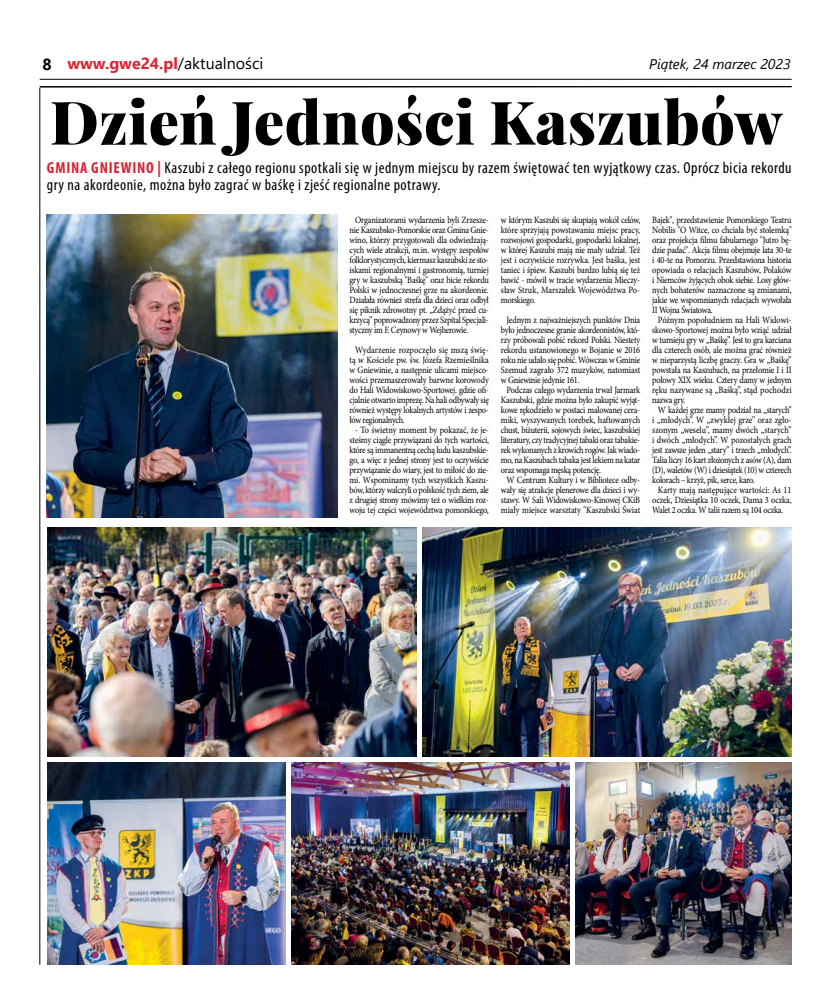
<style>
.page{position:relative;width:820px;height:993px;background:#fff}
.page>*{position:absolute;margin:0;border:0;box-sizing:border-box;transform-origin:0 0}
.t1{font:900 60px "Playfair Display";letter-spacing:.01em;color:#000}
.t2{font:condensed 16px/17px "Myriad Pro";letter-spacing:.03em;color:#000}
.t3{font:700 16px "Segoe UI";color:#da2333}
.t4{font:italic 14px "Segoe UI";color:#000}
.t5{font:9.6px/10px "Minion Pro";letter-spacing:-.025em;color:#000;text-align:justify;scale:.87 1}
.t6{font:9.6px "Minion Pro";color:#000;scale:.87 1}
.t7{font:9.6px "Minion Pro";letter-spacing:-.005em;color:#000;scale:.87 1}
.s1{color:#000}
.s2{font-weight:400;color:#000}
.s3{font-weight:700;color:#da2333}
</style>
<div class="page">
<hr style="left:40px;top:79px;width:751px;height:1px;background:#000">
<hr style="left:40px;top:86px;width:751px;height:1px;background:#000">
<hr style="left:40px;top:88px;width:1px;height:876px;background:#000">
<img style="left:47px;top:214px;width:290px;height:303px">
<img style="left:422px;top:527px;width:369px;height:228px">
<img style="left:47px;top:527px;width:369px;height:228px">
<img style="left:575px;top:762px;width:216px;height:202px">
<img style="left:291px;top:762px;width:278px;height:202px">
<img style="left:47px;top:762px;width:239px;height:202px">
<h2 class="t3" style="left:43px;top:49px;width:222px"><span class="s1">8</span> www.gwe24.pl<span class="s2">/aktualności</span></h2>
<h3 class="t4" style="left:649px;top:51px;width:143px">Piątek, 24 marzec 2023</h3>
<h1 class="t1" style="left:50px;top:83px;width:733px">Dzień Jedności Kaszubów</h1>
<h2 class="t2" style="left:47px;top:159px;width:746px"><span class="s3">GMINA GNIEWINO |</span> Kaszubi z całego regionu spotkali się w jednym miejscu by razem świętować ten wyjątkowy czas. Oprócz bicia rekordu gry na akordeonie, można było zagrać w baśkę i zjeść regionalne potrawy.</h2>
<p class="t5" style="left:349px;top:215px;width:162px;text-indent:6px">Organizatorami wydarzenia byli Zrzesze&shy;nie Kaszubsko-Pomorskie oraz Gmina Gnie&shy;wino, którzy przygotowali dla odwiedzają&shy;cych wiele atrakcji, m.in. występy zespołów folklorystycznych, kiermasz kaszubski ze sto&shy;iskami regionalnymi i gastronomią, turniej gry w kaszubską "Baśkę" oraz bicie rekordu Polski w jednoczesnej grze na akordeonie.<br>Działała również strefa dla dzieci oraz odbył się piknik zdrowotny pt. „Zdążyć przed cu&shy;krzycą” poprowadzony przez Szpital Specjali&shy;styczny im F. Ceynowy w Wejherowie.</p>
<p class="t5" style="left:349px;top:345px;width:162px;text-indent:6px">Wydarzenie rozpoczęło się mszą świę&shy;tą w Kościele pw. św. Józefa Rzemieślnika w Gniewinie, a następnie ulicami miejsco&shy;wości przemaszerowały barwne korowody do Hali Widowiskowo-Sportowej. gdzie ofi&shy;cjalnie otwarto imprezę. Na hali odbywały się również występy lokalnych artystów i zespo&shy;łów regionalnych.</p>
<p class="t5" style="left:349px;top:425px;width:162px;text-align:center">- To świetny moment by pokazać, że je&shy;steśmy ciągle przywiązani do tych wartości, które są immanentną cechą ludu kaszubskie&shy;go, a więc z jednej strony jest to oczywiście przywiązanie do wiary, jest to miłość do zie&shy;mi. Wspominamy tych wszystkich Kaszu&shy;bów, którzy walczyli o polskość tych ziem, ale z drugiej strony mówimy też o wielkim roz&shy;woju tej części województwa pomorskiego,</p>
<p class="t5" style="left:500px;top:215px;width:162px">w którym Kaszubi się skupiają wokół celów, które sprzyjają powstawaniu miejsc pracy, rozwojowi gospodarki, gospodarki lokalnej, w której Kaszubi mają nie mały udział. Też jest i oczywiście rozrywka. Jest baśka, jest taniec i śpiew. Kaszubi bardzo lubią się też bawić - mówił w tracie wydarzenia Mieczy&shy;sław Struk, Marszałek Województwa Po&shy;morskiego.</p>
<p class="t5" style="left:506px;top:315px;width:155px">Jednym z najważniejszych punktów Dnia</p>
<p class="t5" style="left:500px;top:325px;width:162px">było jednoczesne granie akordeonistów, któ-</p>
<p class="t5" style="left:500px;top:335px;width:162px">rzy próbowali pobić rekord Polski. Niestety</p>
<p class="t5" style="left:500px;top:345px;width:162px">rekordu ustanowionego w Bojanie w 2016</p>
<p class="t5" style="left:500px;top:355px;width:162px">roku nie udało się pobić. Wówczas w Gminie</p>
<p class="t6" style="left:500px;top:363px;width:162px">Szemud zagrało 372 muzyków, natomiast</p>
<p class="t5" style="left:500px;top:375px;width:92px">w Gniewinie jedynie 161.</p>
<p class="t5" style="left:506px;top:385px;width:155px">Podczas całego wydarzenia trwał Jarmark</p>
<p class="t5" style="left:500px;top:395px;width:162px">Kaszubski, gdzie można było zakupić wyjąt-</p>
<p class="t5" style="left:500px;top:405px;width:162px">kowe rękodzieło w postaci malowanej cera-</p>
<p class="t7" style="left:500px;top:413px;width:162px">miki, wyszywanych torebek, haftowanych</p>
<p class="t5" style="left:500px;top:425px;width:161px">chust, biżuterii, sojowych świec, kaszubskiej</p>
<p class="t5" style="left:500px;top:435px;width:162px">literatury, czy tradycyjnej tabaki oraz tabakie-</p>
<p class="t5" style="left:500px;top:445px;width:162px">rek wykonanych z krowich rogów. Jak wiado-</p>
<p class="t5" style="left:500px;top:455px;width:162px">mo, na Kaszubach tabaka jest lekiem na katar</p>
<p class="t5" style="left:500px;top:465px;width:117px">oraz wspomaga męską potencję.</p>
<p class="t5" style="left:506px;top:475px;width:155px">W Centrum Kultury i w Bibliotece odby-</p>
<p class="t5" style="left:500px;top:485px;width:162px">wały się atrakcje plenerowe dla dzieci i wy-</p>
<p class="t5" style="left:500px;top:495px;width:161px">stawy. W Sali Widowiskowo-Kinowej CKiB</p>
<p class="t6" style="left:500px;top:503px;width:162px">miały miejsce warsztaty "Kaszubski Świat</p>
<p class="t5" style="left:652px;top:215px;width:161px">Bajek", przedstawienie Pomorskiego Teatru</p>
<p class="t5" style="left:652px;top:225px;width:162px">Nobilis "O Witce, co chciała być stolemką"</p>
<p class="t5" style="left:652px;top:235px;width:162px">oraz projekcja filmu fabularnego "Jutro bę-</p>
<p class="t5" style="left:652px;top:245px;width:162px">dzie padać". Akcja filmu obejmuje lata 30-te</p>
<p class="t5" style="left:652px;top:255px;width:162px">i 40-te na Pomorzu. Przedstawiona historia</p>
<p class="t7" style="left:652px;top:263px;width:161px">opowiada o relacjach Kaszubów, Polaków</p>
<p class="t5" style="left:652px;top:275px;width:162px">i Niemców żyjących obok siebie. Losy głów-</p>
<p class="t5" style="left:652px;top:285px;width:162px">nych bohaterów naznaczone są zmianami,</p>
<p class="t5" style="left:652px;top:295px;width:162px">jakie we wspomnianych relacjach wywołała</p>
<p class="t5" style="left:652px;top:305px;width:71px">II Wojna Światowa.</p>
<p class="t7" style="left:657px;top:313px;width:155px">Późnym popołudniem na Hali Widowi-</p>
<p class="t5" style="left:652px;top:325px;width:162px">skowo-Sportowej można było wziąć udział</p>
<p class="t5" style="left:652px;top:335px;width:162px">w turnieju gry w „Baśkę”. Jest to gra karciana</p>
<p class="t5" style="left:652px;top:345px;width:161px">dla czterech osób, ale można grać również</p>
<p class="t5" style="left:652px;top:355px;width:161px">w nieparzystą liczbę graczy. Gra w „Baśkę”</p>
<p class="t5" style="left:652px;top:365px;width:161px">powstała na Kaszubach, na przełomie I i II</p>
<p class="t5" style="left:652px;top:375px;width:162px">połowy XIX wieku. Cztery damy w jednym</p>
<p class="t6" style="left:652px;top:383px;width:162px">ręku nazywane są „Baśką”, stąd pochodzi</p>
<p class="t5" style="left:652px;top:395px;width:40px">nazwa gry.</p>
<p class="t5" style="left:657px;top:405px;width:155px">W każdej grze mamy podział na ,,starych’’</p>
<p class="t6" style="left:652px;top:413px;width:162px">i ,,młodych’’. W ,,zwykłej grze’’ oraz zgło-</p>
<p class="t7" style="left:652px;top:423px;width:161px">szonym „weselu”, mamy dwóch „starych”</p>
<p class="t7" style="left:652px;top:433px;width:162px">i dwóch „młodych”. W pozostałych grach</p>
<p class="t5" style="left:652px;top:445px;width:162px">jest zawsze jeden „stary” i trzech „młodych”.</p>
<p class="t5" style="left:652px;top:455px;width:162px">Talia liczy 16 kart złożonych z asów (A), dam</p>
<p class="t5" style="left:652px;top:465px;width:162px">(D), waletów (W) i dziesiątek (10) w czterech</p>
<p class="t5" style="left:652px;top:475px;width:119px">kolorach – krzyż, pik, serce, karo.</p>
<p class="t6" style="left:657px;top:483px;width:155px">Karty mają następujące wartości: As 11</p>
<p class="t5" style="left:652px;top:495px;width:161px">oczek, Dziesiątka 10 oczek, Dama 3 oczka,</p>
<p class="t5" style="left:652px;top:505px;width:152px">Walet 2 oczka. W talii razem są 104 oczka.</p>
</div>
